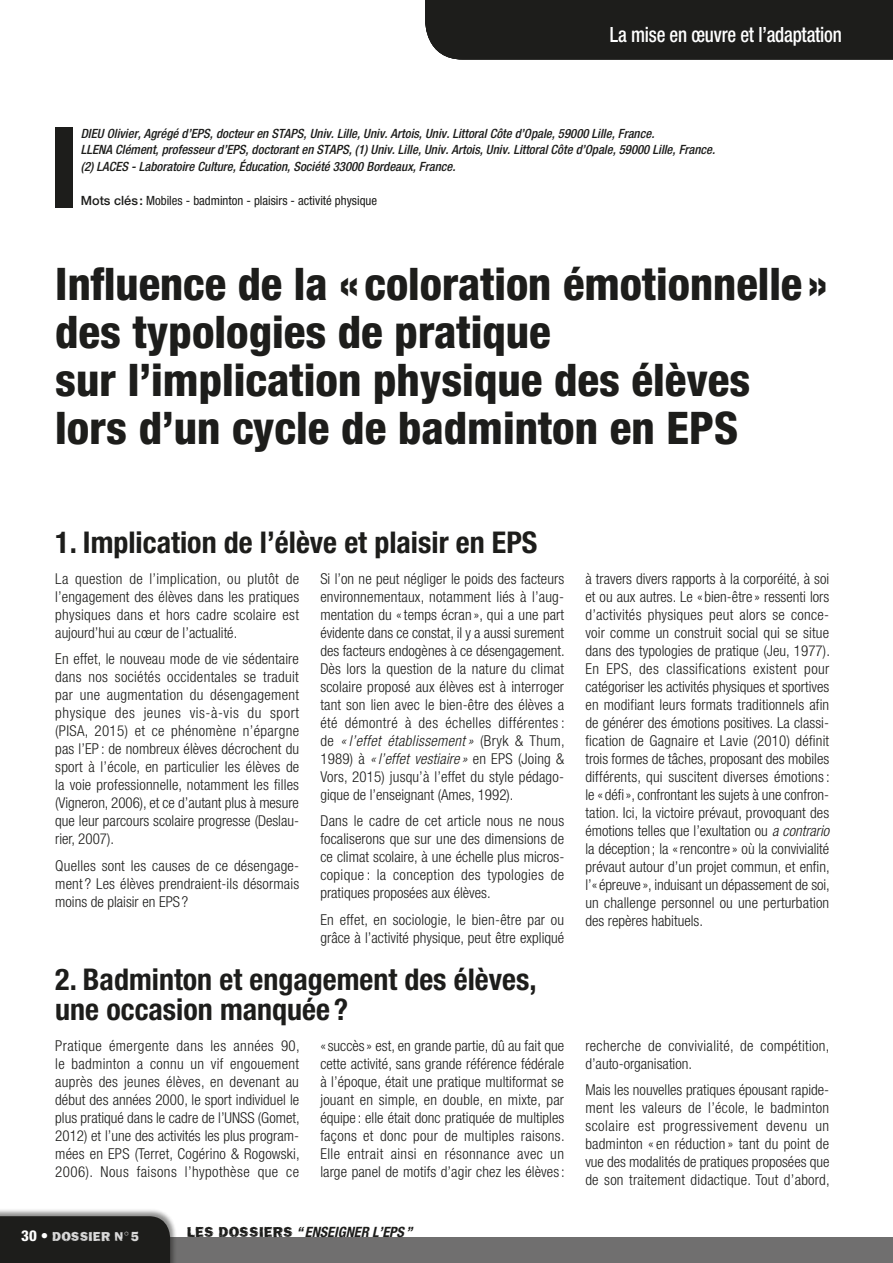
<style>
.page{position:relative;width:893px;height:1263px;background:#fff}
.page>*{position:absolute;margin:0;border:0;box-sizing:border-box;transform-origin:0 0}
.t1{font:800 condensed 45px/48px "Helvetica Neue";color:#1d1d1b}
.t2{font:700 condensed 30px/30px "Helvetica Neue";color:#1d1d1b}
.t3{font:500 condensed 21px "Helvetica Neue";letter-spacing:-.01em;color:#fff;scale:.9 1}
.t4{font:300 condensed 15px/18px "Helvetica Neue";letter-spacing:.01em;color:#1d1d1b;text-align:justify}
.t5{font:italic 700 condensed 14.25px "Helvetica Neue";color:#1d1d1b}
.t6{font:13.5px "Frankie";color:#dadada}
.t7{font:italic 500 condensed 12.75px/16.5px "Helvetica Neue";color:#1d1d1b}
.t8{font:condensed 12.75px "Helvetica Neue";color:#1d1d1b}
.s1{font-weight:500;font-stretch:normal}
.s2{font-style:italic}
.s3{font-family:"Helvetica Neue";font-weight:800;font-stretch:condensed;font-size:15px;color:#fff}
.s4{font-family:"Frankie";font-weight:400;font-style:normal;font-stretch:normal;font-size:15px}
</style>
<div class="page">
<div style="left:0;top:1237px;width:893px;height:26px;background:#706f6f"></div>
<div style="left:0;top:1208px;width:177px;height:55px;background:#1d1d1b;opacity:.5"></div>
<div style="left:0;top:1216px;width:170px;height:47px;background:#1d1d1b"></div>
<div style="left:425px;top:0;width:468px;height:60px;background:#1d1d1b"></div>
<div style="left:55px;top:128px;width:17px;height:80px;background:#1d1d1b"></div>
<h3 class="t3" style="left:610px;top:22px;width:259px">La mise en œuvre et l’adaptation</h3>
<h3 class="t3" style="left:778px;top:22px;width:73px">Rubrique</h3>
<p class="t7" style="left:81px;top:125px;width:636px">DIEU Olivier, Agrégé d’EPS, docteur en STAPS, Univ. Lille, Univ. Artois, Univ. Littoral Côte d’Opale, 59000 Lille, France.<br>LLENA Clément, professeur d’EPS, doctorant en STAPS, (1) Univ. Lille, Univ. Artois, Univ. Littoral Côte d’Opale, 59000 Lille, France. (2) LACES - Laboratoire Culture, Éducation, Société 33000 Bordeaux, France.</p>
<p class="t8" style="left:81px;top:193px;width:298px"><span class="s1">Mots clés:</span> Mobiles - badminton - plaisirs - activité physique</p>
<h1 class="t1" style="left:55px;top:259px;width:774px">Influence de la « coloration émotionnelle » des typologies de pratique<br>sur l’implication physique des élèves lors d’un cycle de badminton en EPS</h1>
<h2 class="t2" style="left:55px;top:527px;width:484px">1. Implication de l’élève et plaisir en EPS</h2>
<p class="t4" style="left:55px;top:569px;width:245px">La question de l’implication, ou plutôt de l’engagement des élèves dans les pratiques physiques dans et hors cadre scolaire est aujourd’hui au cœur de l’actualité.</p>
<p class="t4" style="left:55px;top:650px;width:245px">En effet, le nouveau mode de vie sédentaire dans nos sociétés occidentales se traduit par une augmentation du désengagement physique des jeunes vis-à-vis du sport (PISA, 2015) et ce phénomène n’épargne pas l’EP : de nombreux élèves décrochent du sport à l’école, en particulier les élèves de la voie professionnelle, notamment les filles (Vigneron, 2006), et ce d’autant plus à mesure que leur parcours scolaire progresse (Deslau&shy;rier, 2007).</p>
<p class="t4" style="left:55px;top:856px;width:245px">Quelles sont les causes de ce désengage&shy;ment ? Les élèves prendraient-ils désormais moins de plaisir en EPS ?</p>
<p class="t4" style="left:320px;top:569px;width:246px">Si l’on ne peut négliger le poids des facteurs environnementaux, notamment liés à l’aug&shy;mentation du «temps écran », qui a une part évidente dans ce constat, il y a aussi surement des facteurs endogènes à ce désengagement.<br>Dès lors la question de la nature du climat scolaire proposé aux élèves est à interroger tant son lien avec le bien-être des élèves a été démontré à des échelles différentes : de <span class="s2">«l’effet établissement»</span> (Bryk &amp; Thum, 1989) à <span class="s2">«l’effet vestiaire »</span> en EPS (Joing &amp; Vors, 2015) jusqu’à l’effet du style pédago&shy;gique de l’enseignant (Ames, 1992).</p>
<p class="t4" style="left:320px;top:812px;width:245px">Dans le cadre de cet article nous ne nous focaliserons que sur une des dimensions de ce climat scolaire, à une échelle plus micros&shy;copique : la conception des typologies de pratiques proposées aux élèves.</p>
<p class="t4" style="left:320px;top:910px;width:245px">En effet, en sociologie, le bien-être par ou grâce à l’activité physique, peut être expliqué</p>
<p class="t4" style="left:585px;top:569px;width:246px">à travers divers rapports à la corporéité, à soi et ou aux autres. Le « bien-être » ressenti lors d’activités physiques peut alors se conce&shy;voir comme un construit social qui se situe dans des typologies de pratique (Jeu, 1977).<br>En EPS, des classifications existent pour catégoriser les activités physiques et sportives en modifiant leurs formats traditionnels afin de générer des émotions positives. La classi&shy;fication de Gagnaire et Lavie (2010) définit trois formes de tâches, proposant des mobiles différents, qui suscitent diverses émotions: le « défi», confrontant les sujets à une confron&shy;tation. Ici, la victoire prévaut, provoquant des émotions telles que l’exultation ou <span class="s2">a contrario </span>la déception ; la «rencontre » où la convivialité prévaut autour d’un projet commun, et enfin, l’« épreuve », induisant un dépassement de soi, un challenge personnel ou une perturbation des repères habituels.</p>
<h2 class="t2" style="left:55px;top:964px;width:483px">2. Badminton et engagement des élèves, une occasion manquée ?</h2>
<p class="t4" style="left:55px;top:1036px;width:246px">Pratique émergente dans les années 90, le badminton a connu un vif engouement auprès des jeunes élèves, en devenant au début des années 2000, le sport individuel le plus pratiqué dans le cadre de l’UNSS (Gomet, 2012) et l’une des activités les plus program&shy;mées en EPS (Terret, Cogérino &amp; Rogowski, 2006). Nous faisons l’hypothèse que ce</p>
<p class="t4" style="left:320px;top:1036px;width:246px">«succès» est, en grande partie, dû au fait que cette activité, sans grande référence fédérale à l’époque, était une pratique multiformat se jouant en simple, en double, en mixte, par équipe : elle était donc pratiquée de multiples façons et donc pour de multiples raisons.<br>Elle entrait ainsi en résonnance avec un large panel de motifs d’agir chez les élèves:</p>
<p class="t4" style="left:585px;top:1036px;width:246px">recherche de convivialité, de compétition, d’auto-organisation.</p>
<p class="t4" style="left:585px;top:1081px;width:246px">Mais les nouvelles pratiques épousant rapide&shy;ment les valeurs de l’école, le badminton scolaire est progressivement devenu un badminton « en réduction » tant du point de vue des modalités de pratiques proposées que de son traitement didactique. Tout d’abord,</p>
<p class="t6" style="left:21px;top:1228px;width:119px"><span class="s3">30 •</span> DOSSIER N°5</p>
<p class="t5" style="left:187px;top:1223px;width:227px"><span class="s4">LES DOSSIERS</span> “ ENSEIGNER L’EPS”</p>
</div>
